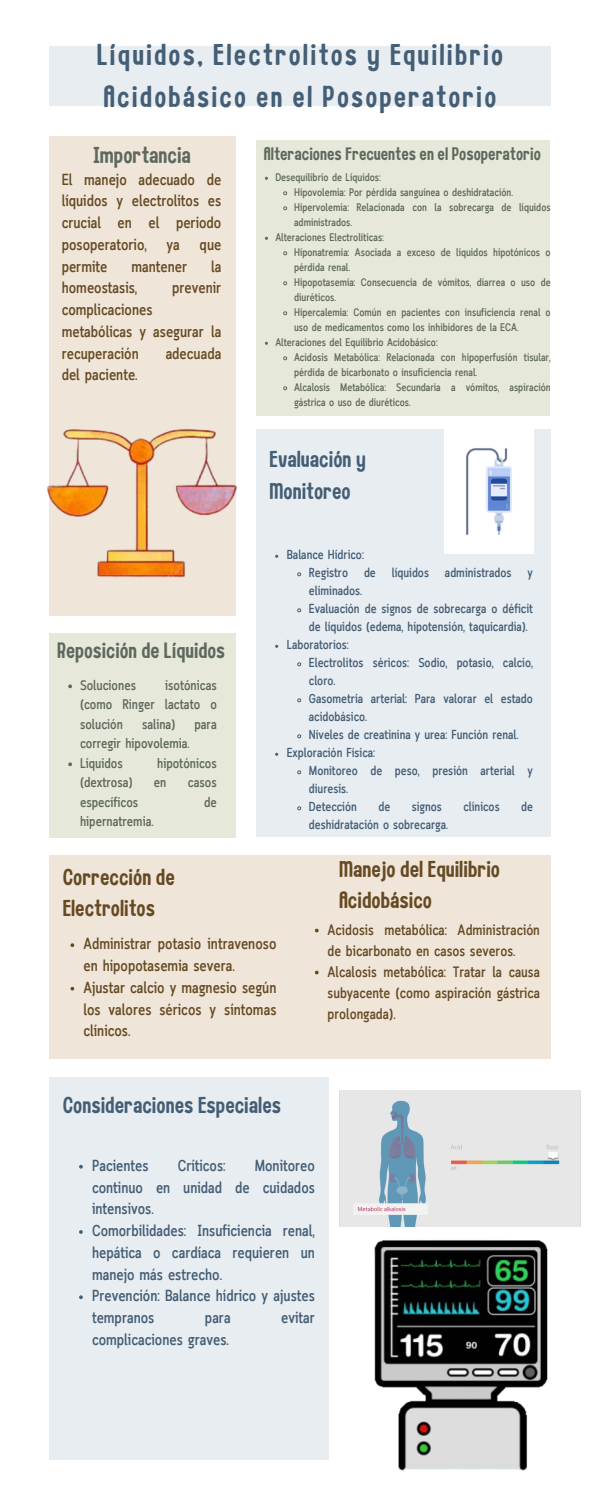
<style>
.page{position:relative;width:600px;height:1500px;background:#fff}
.page>*{position:absolute;margin:0;border:0;box-sizing:border-box;transform-origin:0 0}
.t1{font:30px/42px "Childling";letter-spacing:.07em;color:#445e76}
.t2{font:23px/31.5px "Childling";color:#664a23}
.t3{font:23px/31.5px "Childling";color:#445e76}
.t4{font:23px "Childling";color:#5e695d}
.t5{font:22px "Childling";color:#5e695d}
.t6{font:18px "Childling";color:#5e695d}
.t7{font:600 16px/21.8px "Cloud Cond";color:#664a23;text-align:justify}
.t8{font:600 16px/21.8px "Cloud Cond";color:#445e76;text-align:justify}
.t9{font:600 15px/21px "Cloud Cond";color:#664a23}
.t10{font:600 14px/19.5px "Cloud Cond";color:#5e695d;text-align:justify}
.t11{font:600 13px/18px "Cloud Cond";color:#445e76}
.t12{font:600 11px/15px "Cloud Cond";color:#5e695d}
</style>
<div class="page">
<div style="left:49px;top:136px;width:187px;height:479px;background:#efe6d9"></div>
<div style="left:257px;top:140px;width:293px;height:275px;background:#e6e8d9"></div>
<div style="left:257px;top:429px;width:294px;height:408px;background:#e8edf1"></div>
<div style="left:49px;top:634px;width:187px;height:203px;background:#e6e8d9"></div>
<div style="left:49px;top:855px;width:502px;height:204px;background:#efe6d9"></div>
<div style="left:49px;top:1077px;width:280px;height:383px;background:#e8edf1"></div>
<div style="left:49px;top:46px;width:502px;height:60px;background:#e8edf1"></div>
<img style="left:339px;top:1090px;width:242px;height:136px">
<img style="left:445px;top:429px;width:88px;height:124px">
<img style="left:47px;top:429px;width:190px;height:149px">
<img style="left:374px;top:1240px;width:174px;height:231px">
<svg style="left:283px;top:191px;width:5px;height:5px"></svg>
<svg style="left:283px;top:206px;width:5px;height:5px"></svg>
<svg style="left:283px;top:251px;width:5px;height:5px"></svg>
<svg style="left:283px;top:281px;width:5px;height:5px"></svg>
<svg style="left:283px;top:311px;width:5px;height:5px"></svg>
<svg style="left:283px;top:356px;width:5px;height:5px"></svg>
<svg style="left:283px;top:386px;width:5px;height:5px"></svg>
<svg style="left:297px;top:572px;width:5px;height:5px"></svg>
<svg style="left:297px;top:608px;width:5px;height:5px"></svg>
<svg style="left:297px;top:662px;width:5px;height:5px"></svg>
<svg style="left:297px;top:698px;width:5px;height:5px"></svg>
<svg style="left:297px;top:734px;width:5px;height:5px"></svg>
<svg style="left:297px;top:770px;width:5px;height:5px"></svg>
<svg style="left:297px;top:806px;width:5px;height:5px"></svg>
<svg style="left:70px;top:943px;width:4px;height:4px"></svg>
<svg style="left:70px;top:987px;width:4px;height:4px"></svg>
<svg style="left:315px;top:929px;width:4px;height:3px"></svg>
<svg style="left:315px;top:971px;width:4px;height:3px"></svg>
<svg style="left:79px;top:1165px;width:4px;height:4px"></svg>
<svg style="left:79px;top:1230px;width:4px;height:4px"></svg>
<svg style="left:79px;top:1295px;width:4px;height:4px"></svg>
<svg style="left:68px;top:684px;width:4px;height:4px"></svg>
<svg style="left:68px;top:762px;width:4px;height:4px"></svg>
<p class="t1" style="left:97px;top:35px;width:408px">Líquidos, Electrolitos y Equilibrio<br>Acidobásico en el Posoperatorio</p>
<p class="t6" style="left:264px;top:146px;width:279px">Alteraciones Frecuentes en el Posoperatorio</p>
<p class="t12" style="left:275px;top:170px;width:107px">Desequilibrio de Líquidos:</p>
<p class="t12" style="left:294px;top:185px;width:220px">Hipovolemia: Por pérdida sanguínea o deshidratación.</p>
<p class="t12" style="left:294px;top:200px;width:258px">Hipervolemia: Relacionada con la sobrecarga de líquidos administrados.</p>
<p class="t12" style="left:275px;top:230px;width:110px">Alteraciones Electrolíticas:</p>
<p class="t12" style="left:294px;top:245px;width:258px">Hiponatremia: Asociada a exceso de líquidos hipotónicos o pérdida renal.</p>
<p class="t12" style="left:294px;top:275px;width:258px">Hipopotasemia: Consecuencia de vómitos, diarrea o uso de diuréticos.</p>
<p class="t12" style="left:294px;top:305px;width:258px">Hipercalemia: Común en pacientes con insuficiencia renal o uso de medicamentos como los inhibidores de la ECA.</p>
<p class="t12" style="left:275px;top:335px;width:164px">Alteraciones del Equilibrio Acidobásico:</p>
<p class="t12" style="left:294px;top:350px;width:258px">Acidosis Metabólica: Relacionada con hipoperfusión tisular, pérdida de bicarbonato o insuficiencia renal.</p>
<p class="t12" style="left:294px;top:380px;width:258px">Alcalosis Metabólica: Secundaria a vómitos, aspiración gástrica o uso de diuréticos.</p>
<p class="t4" style="left:93px;top:144px;width:99px">Importancia</p>
<p class="t7" style="left:62px;top:170px;width:161px">El manejo adecuado de líquidos y electrolitos es crucial en el periodo posoperatorio, ya que permite</p>
<p class="t7" style="left:131px;top:257px;width:57px">mantener</p>
<p class="t7" style="left:211px;top:257px;width:12px">la</p>
<p class="t7" style="left:62px;top:278px;width:77px">homeostasis,</p>
<p class="t7" style="left:172px;top:278px;width:51px">prevenir</p>
<p class="t7" style="left:62px;top:300px;width:161px;text-align:left">complicaciones metabólicas y asegurar la recuperación</p>
<p class="t7" style="left:166px;top:344px;width:57px">adecuada</p>
<p class="t7" style="left:62px;top:365px;width:77px">del paciente.</p>
<p class="t5" style="left:57px;top:641px;width:170px">Reposición de Líquidos</p>
<p class="t10" style="left:80px;top:676px;width:58px">Soluciones</p>
<p class="t10" style="left:80px;top:676px;width:138px;text-indent:85px">isotónicas (como Ringer lactato o solución</p>
<p class="t10" style="left:142px;top:715px;width:35px">salina)</p>
<p class="t10" style="left:194px;top:715px;width:24px">para</p>
<p class="t10" style="left:80px;top:735px;width:111px">corregir hipovolemia.</p>
<h2 class="t10" style="left:80px;top:754px;width:44px">Líquidos</h2>
<h2 class="t10" style="left:157px;top:754px;width:61px">hipotónicos</h2>
<h2 class="t10" style="left:80px;top:774px;width:54px">(dextrosa)</h2>
<h2 class="t10" style="left:154px;top:774px;width:14px">en</h2>
<h2 class="t10" style="left:188px;top:774px;width:31px">casos</h2>
<h2 class="t10" style="left:80px;top:793px;width:60px">específicos</h2>
<h2 class="t10" style="left:204px;top:793px;width:14px">de</h2>
<h2 class="t10" style="left:80px;top:813px;width:75px">hipernatremia.</h2>
<p class="t3" style="left:270px;top:445px;width:98px">Evaluación y<br>Monitoreo</p>
<p class="t11" style="left:287px;top:547px;width:79px">Balance Hídrico:</p>
<p class="t11" style="left:309px;top:565px;width:226px">Registro de líquidos administrados y eliminados.</p>
<p class="t11" style="left:309px;top:601px;width:226px">Evaluación de signos de sobrecarga o déficit de líquidos (edema, hipotensión, taquicardia).</p>
<p class="t11" style="left:287px;top:637px;width:64px">Laboratorios:</p>
<p class="t11" style="left:309px;top:655px;width:226px">Electrolitos séricos: Sodio, potasio, calcio, cloro.</p>
<p class="t11" style="left:309px;top:691px;width:226px">Gasometría arterial: Para valorar el estado acidobásico.</p>
<p class="t11" style="left:309px;top:727px;width:211px">Niveles de creatinina y urea: Función renal.</p>
<p class="t11" style="left:287px;top:745px;width:90px">Exploración Física:</p>
<p class="t11" style="left:309px;top:763px;width:226px">Monitoreo de peso, presión arterial y diuresis.</p>
<p class="t11" style="left:309px;top:799px;width:50px">Detección</p>
<p class="t11" style="left:378px;top:799px;width:13px">de</p>
<p class="t11" style="left:412px;top:799px;width:32px">signos</p>
<p class="t11" style="left:463px;top:799px;width:38px">clínicos</p>
<p class="t11" style="left:521px;top:799px;width:13px">de</p>
<p class="t11" style="left:309px;top:817px;width:141px">deshidratación o sobrecarga.</p>
<p class="t2" style="left:63px;top:862px;width:114px">Corrección de<br>Electrolitos</p>
<p class="t2" style="left:339px;top:854px;width:163px">Manejo del Equilibrio<br>Acidobásico</p>
<p class="t7" style="left:83px;top:934px;width:195px">Administrar potasio intravenoso en hipopotasemia severa.</p>
<p class="t7" style="left:83px;top:978px;width:195px">Ajustar calcio y magnesio según los valores séricos y síntomas clínicos.</p>
<p class="t9" style="left:328px;top:920px;width:214px">Acidosis metabólica: Administración de bicarbonato en casos severos.</p>
<p class="t9" style="left:328px;top:962px;width:214px;text-align:justify">Alcalosis metabólica: Tratar la causa subyacente (como aspiración gástrica prolongada).</p>
<p class="t3" style="left:63px;top:1091px;width:220px">Consideraciones Especiales</p>
<p class="t8" style="left:92px;top:1156px;width:58px">Pacientes</p>
<p class="t8" style="left:178px;top:1156px;width:49px">Críticos:</p>
<p class="t8" style="left:92px;top:1156px;width:224px;text-indent:163px">Monitoreo continuo en unidad de cuidados intensivos.</p>
<p class="t8" style="left:92px;top:1221px;width:224px">Comorbilidades: Insuficiencia renal, hepática o cardíaca requieren un manejo más estrecho.</p>
<p class="t8" style="left:92px;top:1286px;width:224px">Prevención: Balance hídrico y ajustes tempranos</p>
<p class="t8" style="left:205px;top:1308px;width:27px">para</p>
<p class="t8" style="left:281px;top:1308px;width:35px">evitar</p>
<p class="t8" style="left:92px;top:1330px;width:138px">complicaciones graves.</p>
</div>
